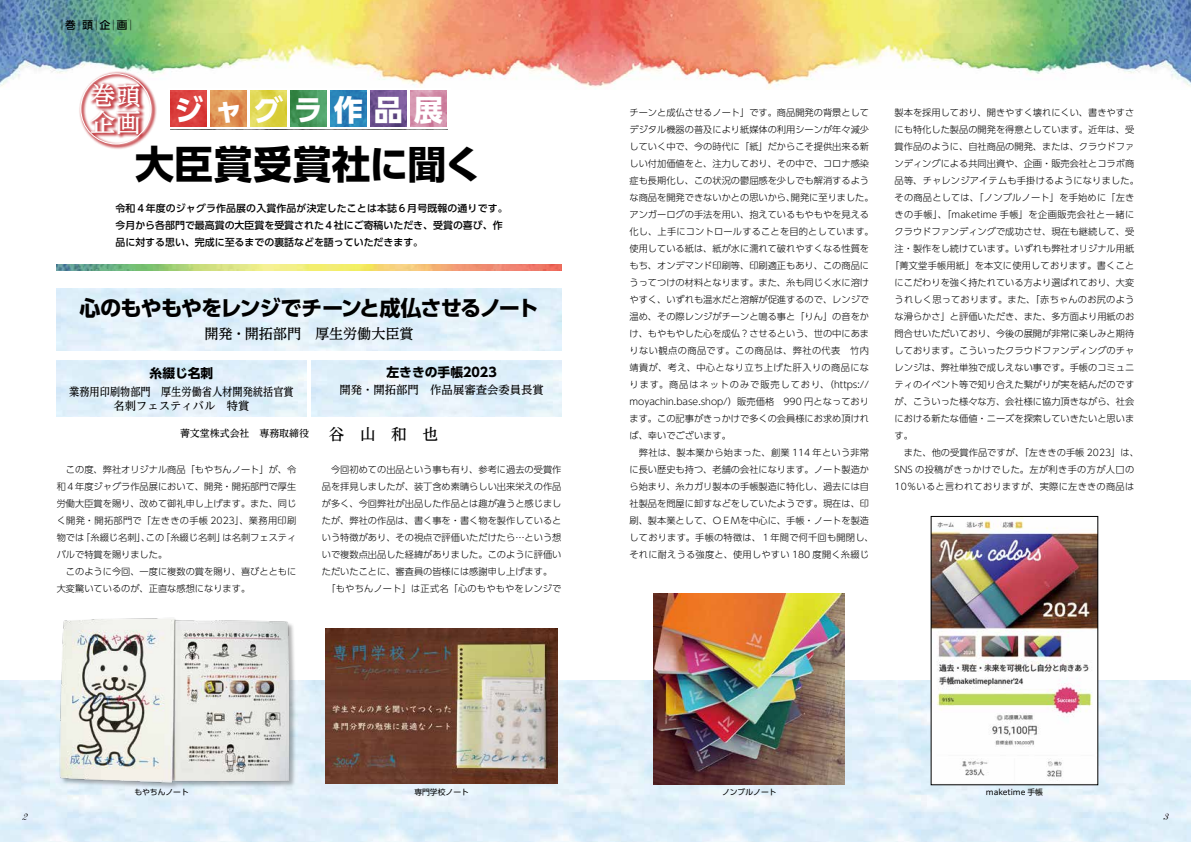
<style>
.page{position:relative;width:1191px;height:842px;background:#fff}
.page>*{position:absolute;margin:0;border:0;box-sizing:border-box;transform-origin:0 0}
.t1{font:700 39px "PUD Shin Go Pr 6 N";color:#000}
.t2{font:700 29.2px "PUD Shin Go Pr 6 N";letter-spacing:.365em;color:#fff}
.t3{font:500 25.4px "UD Reimin Pr 6 N";color:#fff}
.t4{font:700 21.3px "UD Shin Go Pr 6 N";letter-spacing:-.065em;color:#000}
.t5{font:500 14.2px "UD Reimin Pr 6 N";letter-spacing:-.005em;color:#000}
.t6{font:14.2px "ARDECODE";color:#000}
.t7{font:700 12.8px "UD Shin Go Pr 6 N";color:#000}
.t8{font:500 11.3px/14.2px "UD Reimin Pr 6 N";color:#000;text-align:center;scale:.9 1}
.t9{font:500 11.3px "UD Reimin Pr 6 N";color:#000}
.t10{font:500 10.6px "PUD Shin Go Pr 6 N";color:#000}
.t11{font:500 9.9px/17px "UD Shin Go Pr 6 N";color:#000}
.t12{font:500 9.9px "UD Reimin Pr 6 N";color:#000}
.t13{font:300 9.2px/17px "UD Shin Go Pr 6 N";color:#000}
.t14{font:300 9.2px "UD Shin Go Pr 6 N";letter-spacing:.02em;color:#000}
.t15{font:300 9.2px "UD Shin Go Pr 6 N";letter-spacing:.025em;color:#000}
.t16{font:300 9.2px "UD Shin Go Pr 6 N";letter-spacing:.045em;color:#000}
.t17{font:300 9.2px "UD Shin Go Pr 6 N";letter-spacing:.035em;color:#000}
.t18{font:300 9.2px "UD Shin Go Pr 6 N";letter-spacing:.03em;color:#000}
.t19{font:7.8px "PUD Shin Go Pr 6 N";color:#000}
.s1{font-size:15.6px}
</style>
<div class="page">
<img style="left:0;top:680px;width:1191px;height:162px">
<img style="left:0;top:0;width:1191px;height:89px">
<img style="left:57px;top:264px;width:504px;height:6px">
<div style="left:78px;top:71px;width:79px;height:79px;background:#b10008;opacity:.75"></div>
<div style="left:80px;top:73px;width:71px;height:71px;border:1px solid #fff;border-radius:50%"></div>
<svg style="left:170px;top:90px;width:277px;height:37px;background:#a28b7c"></svg>
<img style="left:325px;top:628px;width:232px;height:155px">
<img style="left:654px;top:594px;width:191px;height:191px">
<img style="left:49px;top:618px;width:257px;height:177px">
<img style="left:933px;top:518px;width:163px;height:265px">
<div style="left:931px;top:516px;width:167px;height:269px;border:1px solid #000"></div>
<p class="t10" style="left:57px;top:19px;width:91px">│巻│頭│企│画│ 　</p>
<h3 class="t3" style="left:90px;top:75px;width:52px">巻頭</h3>
<h2 class="t2" style="left:90px;top:94px;width:354px"><sub>企画</sub> ジャグラ作品展</h2>
<h1 class="t1" style="left:135px;top:142px;width:349px">大臣賞受賞社に聞く</h1>
<p class="t11" style="left:116px;top:200px;width:393px">令和４年度のジャグラ作品展の入賞作品が決定したことは本誌６月号既報の通りです。今月から各部門で最高賞の大臣賞を受賞された４社にご寄稿いただき、受賞の喜び、作品に対する思い、完成に至るまでの裏話などを語っていただきます。</p>
<h3 class="t4" style="left:79px;top:291px;width:461px">心のもやもやをレンジでチーンと成仏させるノート</h3>
<h3 class="t5" style="left:204px;top:322px;width:211px">開発・開拓部門　厚生労働大臣賞</h3>
<h3 class="t7" style="left:150px;top:363px;width:65px">糸綴じ名刺</h3>
<p class="t8" style="left:69px;top:384px;width:251px">業務用印刷物部門　厚生労働省人材開発統括官賞名刺フェスティバル　特賞</p>
<h3 class="t7" style="left:386px;top:362px;width:112px">左ききの手帳2023</h3>
<p class="t9" style="left:339px;top:381px;width:206px">開発・開拓部門　作品展審査会委員長賞</p>
<p class="t12" style="left:180px;top:425px;width:259px">菁文堂株式会社　専務取締役　　<span class="s1">谷　山　和　也</span></p>
<p class="t13" style="left:57px;top:461px;width:241px">　この度、弊社オリジナル商品「もやちんノート」が、令和４年度ジャグラ作品展において、開発・開拓部門で厚生労働大臣賞を賜り、改めて御礼申し上げます。また、同じく開発・開拓部門で「左ききの手帳 2023」、業務用印刷物では「糸綴じ名刺」、この「糸綴じ名刺」は名刺フェスティバルで特賞を賜りました。<br>　このように今回、一度に複数の賞を賜り、喜びとともに大変驚いているのが、正直な感想になります。</p>
<p class="t13" style="left:322px;top:461px;width:241px">　今回初めての出品という事も有り、参考に過去の受賞作品を拝見しましたが、装丁含め素晴らしい出来栄えの作品が多く、今回弊社が出品した作品とは趣が違うと感じましたが、弊社の作品は、書く事を・書く物を製作しているという特徴があり、その視点で評価いただけたら…という想いで複数点出品した経緯がありました。このように評価いただいたことに、審査員の皆様には感謝申し上げます。　「もやちんノート」は正式名「心のもやもやをレンジで</p>
<p class="t13" style="left:629px;top:104px;width:246px">チーンと成仏させるノート」です。商品開発の背景としてデジタル機器の普及により紙媒体の利用シーンが年々減少していく中で、今の時代に「紙」だからこそ提供出来る新しい付加価値をと、注力しており、その中で、コロナ感染症も長期化し、この状況の鬱屈感を少しでも解消するような商品を開発できないかとの思いから、開発に至りました。アンガーログの手法を用い、抱えているもやもやを見える化し、上手にコントロールすることを目的としています。使用している紙は、紙が水に濡れて破れやすくなる性質をもち、オンデマンド印刷等、印刷適正もあり、この商品にうってつけの材料となります。また、糸も同じく水に溶けやすく、いずれも温水だと溶解が促進するので、レンジで温め、その際レンジがチーンと鳴る事と「りん」の音をかけ、もやもやした心を成仏？させるという、世の中にあまりない観点の商品です。この商品は、弊社の代表　竹内靖貴が、考え、中心となり立ち上げた肝入りの商品になります。商品はネットのみで販売しており、（https:// moyachin.base.shop/）販売価格　990 円となっております。この記事がきっかけで多くの会員様にお求め頂ければ、幸いでございます。<br>　弊社は、製本業から始まった、創業 114 年という非常に長い歴史も持つ、老舗の会社になります。ノート製造から始まり、糸カガリ製本の手帳製造に特化し、過去には自社製品を問屋に卸すなどをしていたようです。現在は、印刷、製本業として、ＯＥＭを中心に、手帳・ノートを製造しております。手帳の特徴は、１年間で何千回も開閉し、それに耐えうる強度と、使用しやすい 180 度開く糸綴じ</p>
<p class="t13" style="left:894px;top:103px;width:241px">製本を採用しており、開きやすく壊れにくい、書きやすさ</p>
<p class="t13" style="left:894px;top:120px;width:241px">にも特化した製品の開発を得意としています。近年は、受</p>
<p class="t13" style="left:894px;top:137px;width:241px">賞作品のように、自社商品の開発、または、クラウドファ</p>
<p class="t13" style="left:894px;top:154px;width:241px">ンディングによる共同出資や、企画・販売会社とコラボ商</p>
<p class="t14" style="left:894px;top:173px;width:246px">品等、チャレンジアイテムも手掛けるようになりました。</p>
<p class="t15" style="left:894px;top:190px;width:241px">その商品としては、「ノンブルノート」を手始めに「左き</p>
<p class="t16" style="left:894px;top:207px;width:241px">きの手帳」、「maketime 手帳」を企画販売会社と一緒に</p>
<p class="t13" style="left:894px;top:223px;width:241px">クラウドファンディングで成功させ、現在も継続して、受</p>
<p class="t13" style="left:894px;top:240px;width:241px">注・製作をし続けています。いずれも弊社オリジナル用紙</p>
<p class="t14" style="left:890px;top:258px;width:246px">「菁文堂手帳用紙」を本文に使用しております。書くこと</p>
<p class="t13" style="left:894px;top:274px;width:241px">にこだわりを強く持たれている方より選ばれており、大変</p>
<p class="t15" style="left:894px;top:292px;width:241px">うれしく思っております。また、「赤ちゃんのお尻のよう</p>
<p class="t13" style="left:894px;top:308px;width:241px">な滑らかさ」と評価いただき、また、多方面より用紙のお</p>
<p class="t13" style="left:894px;top:325px;width:241px">問合せいただいており、今後の展開が非常に楽しみと期待</p>
<p class="t13" style="left:894px;top:342px;width:241px">しております。こういったクラウドファンディングのチャ</p>
<p class="t13" style="left:894px;top:359px;width:241px">レンジは、弊社単独で成しえない事です。手帳のコミュニ</p>
<p class="t13" style="left:894px;top:376px;width:241px">ティのイベント等で知り合えた繋がりが実を結んだのです</p>
<p class="t13" style="left:894px;top:393px;width:241px">が、こういった様々な方、会社様に協力頂きながら、社会</p>
<p class="t13" style="left:894px;top:410px;width:241px">における新たな価値・ニーズを探索していきたいと思いま</p>
<p class="t13" style="left:894px;top:427px;width:20px">す。</p>
<p class="t13" style="left:894px;top:444px;width:246px">　また、他の受賞作品ですが、「左ききの手帳 2023」は、</p>
<p class="t17" style="left:894px;top:462px;width:241px">SNS の投稿がきっかけでした。左が利き手の方が人口の</p>
<p class="t18" style="left:894px;top:479px;width:241px">10％いると言われておりますが、実際に左ききの商品は</p>
<p class="t19" style="left:134px;top:788px;width:56px">もやちんノート</p>
<p class="t19" style="left:414px;top:788px;width:56px">専門学校ノート</p>
<p class="t19" style="left:722px;top:788px;width:56px">ノンブルノート</p>
<p class="t19" style="left:985px;top:788px;width:59px">maketime 手帳</p>
<h3 class="t6" style="left:23px;top:807px;width:6px">2</h3>
<h3 class="t6" style="left:1163px;top:807px;width:6px">3</h3>
</div>
